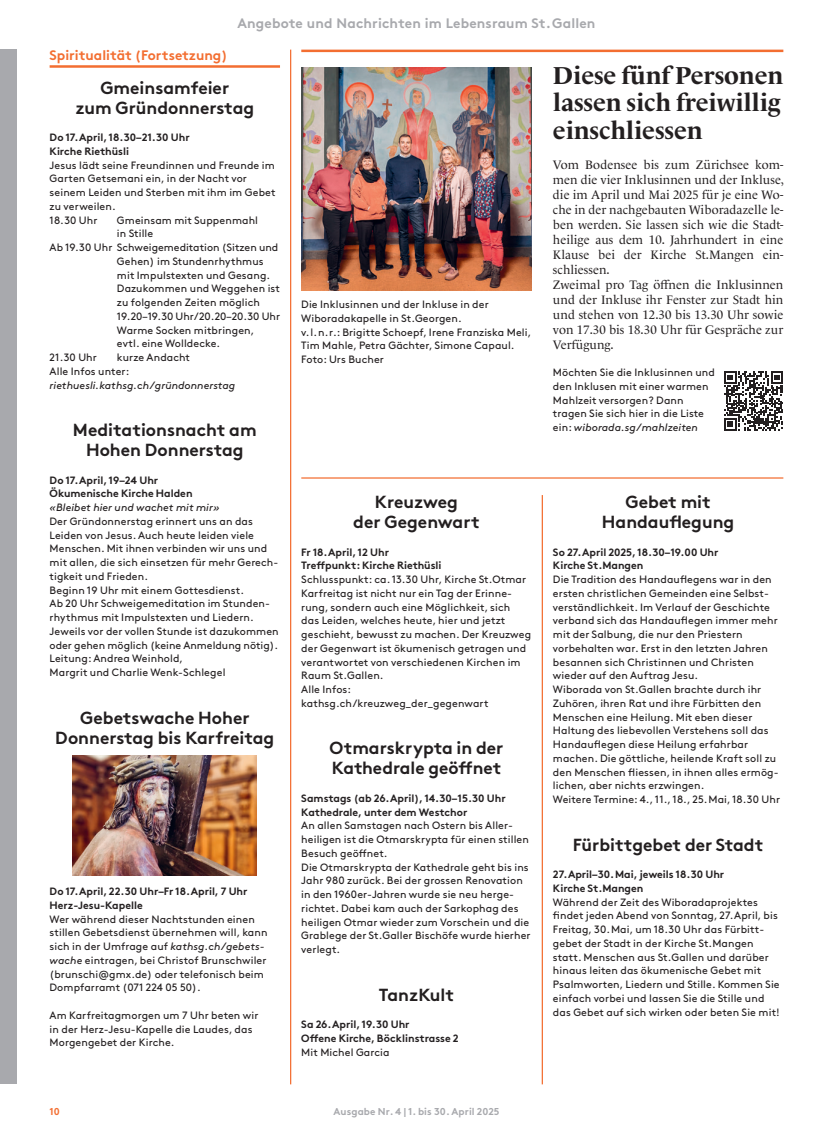
<style>
.page{position:relative;width:833px;height:1134px;background:#fff}
.page>*{position:absolute;margin:0;border:0;box-sizing:border-box;transform-origin:0 0}
.t1{font:700 25px/27.5px "Le Monde Livre Pro";letter-spacing:-.005em;color:#231f20;text-align:justify}
.t2{font:700 17.5px/20px "Brown Pro";color:#231f20;text-align:center}
.t3{font:700 13.75px "Brown Pro";letter-spacing:.01em;color:#a8a9ad}
.t4{font:700 13.75px "Brown Pro";color:#f36e31}
.t5{font:12.5px/15px "Le Monde Livre Pro";letter-spacing:.005em;color:#231f20}
.t6{font:10.62px/13.8px "Brown Pro";letter-spacing:.01em;color:#231f20}
.t7{font:700 10.62px/13.8px "Brown Pro";color:#231f20}
.t8{font:italic 10.62px "Brown Pro";letter-spacing:.005em;color:#231f20}
.t9{font:700 10px "Brown Pro";letter-spacing:.01em;color:#a8a9ad}
.t10{font:700 10px "Brown Pro";color:#f36e31}
.s1{font-style:italic}
</style>
<div class="page">
<div style="left:0;top:50px;width:17px;height:1034px;background:#a8a9ad"></div>
<hr style="left:542px;top:495px;width:1px;height:589px;background:#f36e31">
<hr style="left:290px;top:50px;width:1px;height:1034px;background:#f36e31">
<hr style="left:50px;top:65px;width:230px;height:3px;background:#f36e31">
<hr style="left:301px;top:50px;width:482px;height:2px;background:#f36e31">
<svg style="left:724px;top:371px;width:59px;height:59px"></svg>
<img style="left:301px;top:67px;width:230px;height:224px">
<hr style="left:301px;top:477px;width:482px;height:2px;background:#f36e31">
<img style="left:73px;top:755px;width:184px;height:120px">
<p class="t3" style="left:237px;top:12px;width:359px">Angebote und Nachrichten im Lebensraum St.Gallen</p>
<p class="t4" style="left:50px;top:44px;width:180px">Spiritualität (Fortsetzung)</p>
<h2 class="t2" style="left:75px;top:76px;width:180px">Gmeinsamfeier<br>zum Gründonnerstag</h2>
<p class="t7" style="left:50px;top:129px;width:142px">Do 17.April, 18.30–21.30 Uhr<br>Kirche Riethüsli</p>
<p class="t6" style="left:50px;top:157px;width:227px">Jesus lädt seine Freundinnen und Freunde im<br>Garten Getsemani ein, in der Nacht vor seinem Leiden und Sterben mit ihm im Gebet zu verweilen.<br>18.30 Uhr</p>
<p class="t6" style="left:117px;top:212px;width:143px">Gmeinsam mit Suppenmahl</p>
<p class="t6" style="left:117px;top:226px;width:38px">in Stille</p>
<p class="t6" style="left:50px;top:240px;width:230px">Ab 19.30 Uhr Schweigemeditation (Sitzen und</p>
<p class="t6" style="left:117px;top:253px;width:148px">Gehen) im Stundenrhythmus</p>
<p class="t6" style="left:117px;top:267px;width:155px">mit Impulstexten und Gesang.</p>
<p class="t6" style="left:117px;top:281px;width:164px">Dazukommen und Weggehen ist</p>
<p class="t6" style="left:117px;top:295px;width:144px">zu folgenden Zeiten möglich</p>
<p class="t6" style="left:117px;top:308px;width:165px">19.20–19.30 Uhr/20.20–20.30 Uhr</p>
<p class="t6" style="left:117px;top:322px;width:139px">Warme Socken mitbringen,</p>
<p class="t6" style="left:117px;top:336px;width:105px">evtl. eine Wolldecke.</p>
<p class="t6" style="left:50px;top:350px;width:49px">21.30 Uhr</p>
<p class="t6" style="left:50px;top:350px;width:142px;text-indent:67px">kurze Andacht<br>Alle Infos unter:</p>
<p class="t8" style="left:50px;top:377px;width:187px">riethuesli.kathsg.ch/gründonnerstag</p>
<h2 class="t2" style="left:73px;top:418px;width:185px">Meditationsnacht am<br>Hohen Donnerstag</h2>
<p class="t7" style="left:50px;top:472px;width:144px">Do 17.April, 19–24 Uhr<br>Ökumenische Kirche Halden</p>
<p class="t8" style="left:50px;top:499px;width:171px">«Bleibet hier und wachet mit mir»</p>
<p class="t6" style="left:50px;top:513px;width:231px">Der Gründonnerstag erinnert uns an das Leiden von Jesus. Auch heute leiden viele Menschen. Mit ihnen verbinden wir uns und mit allen, die sich einsetzen für mehr Gerech&shy;tigkeit und Frieden.<br>Beginn 19 Uhr mit einem Gottesdienst.<br>Ab 20 Uhr Schweigemeditation im Stunden&shy;rhythmus mit Impulstexten und Liedern.<br>Jeweils vor der vollen Stunde ist dazukommen oder gehen möglich (keine Anmeldung nötig).<br>Leitung: Andrea Weinhold,<br>Margrit und Charlie Wenk-Schlegel</p>
<h2 class="t2" style="left:55px;top:706px;width:221px">Gebetswache Hoher<br>Donnerstag bis Karfreitag</h2>
<p class="t7" style="left:50px;top:883px;width:199px">Do 17.April, 22.30 Uhr–Fr 18.April, 7 Uhr<br>Herz-Jesu-Kapelle</p>
<p class="t6" style="left:50px;top:911px;width:219px">Wer während dieser Nachtstunden einen stillen Gebetsdienst übernehmen will, kann sich in der Umfrage auf <span class="s1">kathsg.ch/gebets&shy;wache</span> eintragen, bei Christof Brunschwiler (brunschi@gmx.de) oder telefonisch beim Dompfarramt (071 224 05 50).</p>
<p class="t6" style="left:50px;top:1007px;width:210px">Am Karfreitagmorgen um 7 Uhr beten wir in der Herz-Jesu-Kapelle die Laudes, das<br>Morgengebet der Kirche.</p>
<p class="t6" style="left:301px;top:297px;width:232px">Die Inklusinnen und der Inkluse in der Wiboradakapelle in St.Georgen.<br>v.l.n.r.: Brigitte Schoepf, Irene Franziska Meli, Tim Mahle, Petra Gächter, Simone Capaul.<br>Foto: Urs Bucher</p>
<h2 class="t2" style="left:353px;top:490px;width:128px">Kreuzweg<br>der Gegenwart</h2>
<p class="t7" style="left:301px;top:544px;width:142px">Fr 18.April, 12 Uhr<br>Treffpunkt: Kirche Riethüsli</p>
<p class="t6" style="left:301px;top:572px;width:231px">Schlusspunkt: ca. 13.30 Uhr, Kirche St.Otmar Karfreitag ist nicht nur ein Tag der Erinne&shy;rung, sondern auch eine Möglichkeit, sich<br>das Leiden, welches heute, hier und jetzt geschieht, bewusst zu machen. Der Kreuzweg der Gegenwart ist ökumenisch getragen und verantwortet von verschiedenen Kirchen im Raum St.Gallen.<br>Alle Infos: kathsg.ch/kreuzweg_der_gegenwart</p>
<h2 class="t2" style="left:329px;top:736px;width:175px;text-align:left">Otmarskrypta in der<br>Kathedrale geöffnet</h2>
<p class="t7" style="left:301px;top:790px;width:206px">Samstags (ab 26.April), 14.30–15.30 Uhr<br>Kathedrale, unter dem Westchor</p>
<p class="t6" style="left:301px;top:818px;width:231px">An allen Samstagen nach Ostern bis Aller&shy;heiligen ist die Otmarskrypta für einen stillen Besuch geöffnet.<br>Die Otmarskrypta der Kathedrale geht bis ins Jahr 980 zurück. Bei der grossen Renovation in den 1960er-Jahren wurde sie neu herge&shy;richtet. Dabei kam auch der Sarkophag des heiligen Otmar wieder zum Vorschein und die Grablege der St.Galler Bischöfe wurde hierher verlegt.</p>
<h2 class="t2" style="left:379px;top:983px;width:77px">TanzKult</h2>
<p class="t7" style="left:301px;top:1016px;width:159px">Sa 26.April, 19.30 Uhr<br>Offene Kirche, Böcklinstrasse 2</p>
<p class="t6" style="left:301px;top:1044px;width:90px">Mit Michel Garcia</p>
<p class="t10" style="left:50px;top:1103px;width:12px">10</p>
<p class="t9" style="left:333px;top:1103px;width:167px">Ausgabe Nr. 4 | 1. bis 30. April 2025</p>
<h1 class="t1" style="left:553px;top:59px;width:232px">Diese fünf Personen lassen sich freiwillig einschliessen</h1>
<p class="t5" style="left:553px;top:156px;width:232px">Vom Bodensee bis zum Zürichsee kom&shy;men die vier Inklusinnen und der Inkluse, die im April und Mai 2025 für je eine Wo&shy;che in der nachgebauten Wiboradazelle le&shy;ben werden. Sie lassen sich wie die Stadt&shy;heilige aus dem 10. Jahrhundert in eine Klause bei der Kirche St.Mangen ein&shy;schliessen.<br>Zweimal pro Tag öffnen die Inklusinnen und der Inkluse ihr Fenster zur Stadt hin und stehen von 12.30 bis 13.30 Uhr sowie von 17.30 bis 18.30 Uhr für Gespräche zur Verfügung.</p>
<p class="t6" style="left:553px;top:365px;width:163px">Möchten Sie die Inklusinnen und den Inklusen mit einer warmen<br>Mahlzeit versorgen? Dann tragen Sie sich hier in die Liste ein: <span class="s1">wiborada.sg/mahlzeiten</span></p>
<h2 class="t2" style="left:602px;top:490px;width:134px">Gebet mit<br>Handauflegung</h2>
<p class="t7" style="left:553px;top:544px;width:167px">So 27.April 2025, 18.30–19.00 Uhr<br>Kirche St.Mangen</p>
<p class="t6" style="left:553px;top:572px;width:229px">Die Tradition des Handauflegens war in den ersten christlichen Gemeinden eine Selbst&shy;verständlichkeit. Im Verlauf der Geschichte verband sich das Handauflegen immer mehr mit der Salbung, die nur den Priestern vorbehalten war. Erst in den letzten Jahren besannen sich Christinnen und Christen wieder auf den Auftrag Jesu.<br>Wiborada von St.Gallen brachte durch ihr Zuhören, ihren Rat und ihre Fürbitten den Menschen eine Heilung. Mit eben dieser Haltung des liebevollen Verstehens soll das Handauflegen diese Heilung erfahrbar machen. Die göttliche, heilende Kraft soll zu den Menschen fliessen, in ihnen alles ermög&shy;lichen, aber nichts erzwingen.<br>Weitere Termine: 4., 11., 18., 25.Mai, 18.30 Uhr</p>
<h2 class="t2" style="left:573px;top:833px;width:192px">Fürbittgebet der Stadt</h2>
<p class="t7" style="left:553px;top:866px;width:173px">27.April–30.Mai, jeweils 18.30 Uhr<br>Kirche St.Mangen</p>
<p class="t6" style="left:553px;top:894px;width:228px">Während der Zeit des Wiboradaprojektes findet jeden Abend von Sonntag, 27.April, bis Freitag, 30.Mai, um 18.30 Uhr das Fürbitt&shy;gebet der Stadt in der Kirche St.Mangen statt. Menschen aus St.Gallen und darüber hinaus leiten das ökumenische Gebet mit Psalmworten, Liedern und Stille. Kommen Sie einfach vorbei und lassen Sie die Stille und das Gebet auf sich wirken oder beten Sie mit!</p>
</div>
